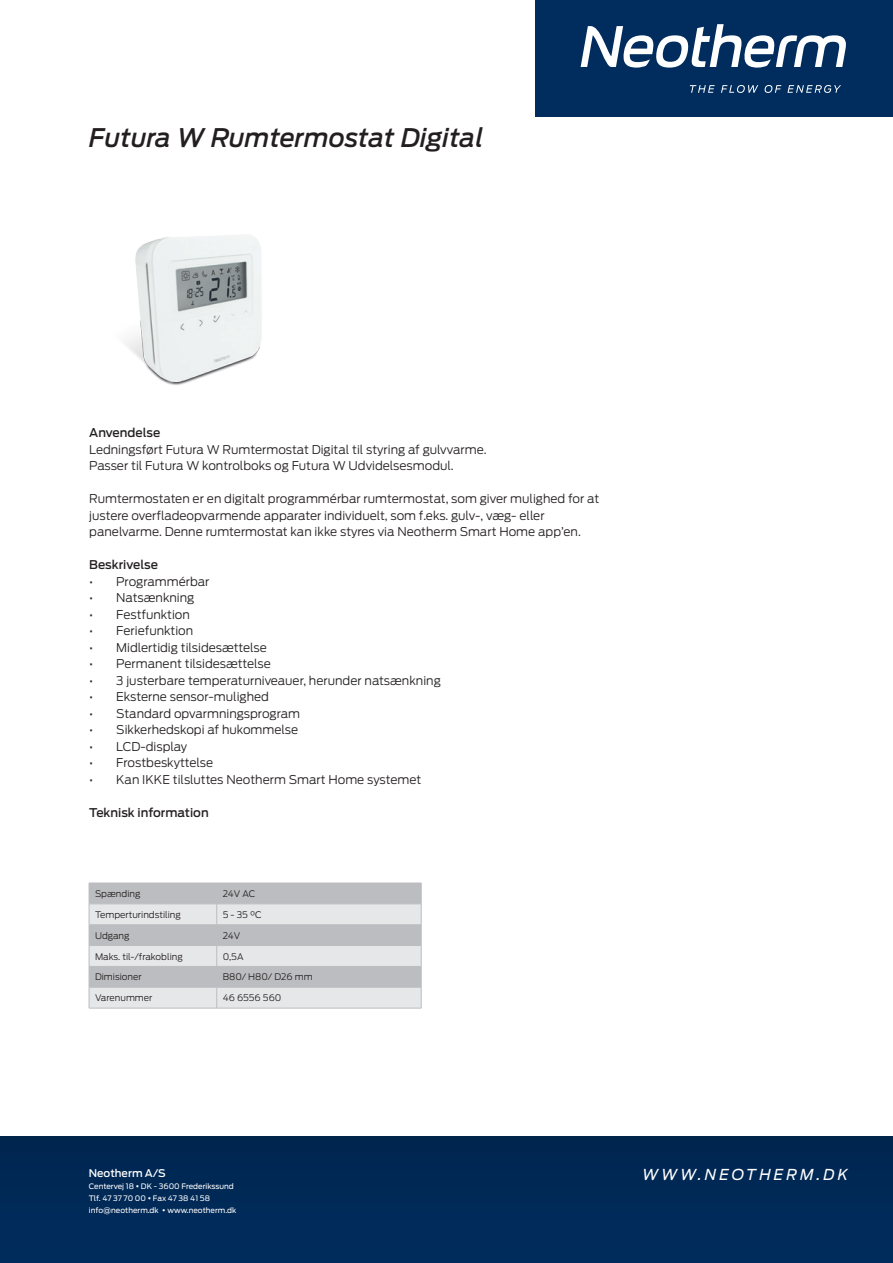
<style>
.page{position:relative;width:893px;height:1263px;background:#fff}
.page>*{position:absolute;margin:0;border:0;box-sizing:border-box;transform-origin:0 0}
.t1{font:italic 500 25.5px "Antenna";color:#231f20}
.t2{font:italic 15px "Antenna";letter-spacing:.2em;color:#fff}
.t3{font:300 12px "Antenna";color:#231f20}
.t4{font:500 12px "Antenna";color:#231f20}
.t5{font:500 10.5px "Antenna";color:#fff}
.t6{font:300 9px "Antenna";color:#231f20}
.t7{font:7.5px/12px "Antenna";color:#fff}
</style>
<div class="page">
<div style="left:0;top:1137px;width:893px;height:126px;background:#002957"></div>
<img style="left:125px;top:235px;width:137px;height:150px">
<div style="left:535px;top:0;width:357px;height:116px;background:#002d5e"></div>
<svg style="left:690px;top:85px;width:151px;height:8px"></svg>
<svg style="left:581px;top:24px;width:265px;height:44px"></svg>
<svg style="left:89px;top:883px;width:333px;height:125px;background:#cfd0d3"></svg>
<hr style="left:89px;top:1008px;width:128px;height:1px;background:#bcbdc0">
<hr style="left:217px;top:1008px;width:204px;height:1px;background:#bcbdc0">
<h1 class="t1" style="left:89px;top:122px;width:396px">Futura W Rumtermostat Digital</h1>
<p class="t4" style="left:89px;top:426px;width:73px">Anvendelse</p>
<p class="t3" style="left:89px;top:442px;width:399px">Ledningsført Futura W Rumtermostat Digital til styring af gulvvarme.</p>
<p class="t3" style="left:89px;top:459px;width:366px">Passer til Futura W kontrolboks og Futura W Udvidelsesmodul.</p>
<p class="t3" style="left:89px;top:492px;width:511px">Rumtermostaten er en digitalt programmérbar rumtermostat, som giver mulighed for at</p>
<p class="t3" style="left:89px;top:508px;width:457px">justere overfladeopvarmende apparater individuelt, som f.eks. gulv-, væg- eller</p>
<p class="t3" style="left:89px;top:525px;width:493px">panelvarme. Denne rumtermostat kan ikke styres via Neotherm Smart Home app’en.</p>
<p class="t4" style="left:89px;top:558px;width:70px">Beskrivelse</p>
<p class="t3" style="left:89px;top:574px;width:122px">• Programmérbar</p>
<p class="t3" style="left:89px;top:591px;width:107px">• Natsænkning</p>
<p class="t3" style="left:89px;top:607px;width:102px">• Festfunktion</p>
<p class="t3" style="left:89px;top:624px;width:106px">• Feriefunktion</p>
<p class="t3" style="left:89px;top:640px;width:179px">• Midlertidig tilsidesættelse</p>
<p class="t3" style="left:89px;top:657px;width:183px">• Permanent tilsidesættelse</p>
<p class="t3" style="left:89px;top:673px;width:353px">• 3 justerbare temperaturniveauer, herunder natsænkning</p>
<p class="t3" style="left:89px;top:690px;width:181px">• Eksterne sensor-mulighed</p>
<p class="t3" style="left:89px;top:706px;width:212px">• Standard opvarmningsprogram</p>
<p class="t3" style="left:89px;top:723px;width:210px">• Sikkerhedskopi af hukommelse</p>
<p class="t3" style="left:89px;top:739px;width:99px">• LCD-display</p>
<p class="t3" style="left:89px;top:756px;width:125px">• Frostbeskyttelse</p>
<p class="t3" style="left:89px;top:772px;width:333px">• Kan IKKE tilsluttes Neotherm Smart Home systemet</p>
<p class="t4" style="left:89px;top:805px;width:121px">Teknisk information</p>
<p class="t6" style="left:95px;top:888px;width:47px">Spænding</p>
<p class="t6" style="left:223px;top:888px;width:34px">24V AC</p>
<p class="t6" style="left:95px;top:909px;width:87px">Temperturindstiling</p>
<p class="t6" style="left:223px;top:909px;width:40px">5 - 35 °C</p>
<p class="t6" style="left:95px;top:930px;width:36px">Udgang</p>
<p class="t6" style="left:223px;top:930px;width:19px">24V</p>
<p class="t6" style="left:95px;top:951px;width:89px">Maks. til-/frakobling</p>
<p class="t6" style="left:223px;top:951px;width:22px">0,5A</p>
<p class="t6" style="left:95px;top:972px;width:48px">Dimisioner</p>
<p class="t6" style="left:223px;top:972px;width:91px">B80/ H80/ D26 mm</p>
<p class="t6" style="left:95px;top:993px;width:59px">Varenummer</p>
<p class="t6" style="left:223px;top:993px;width:60px">46 6556 560</p>
<p class="t5" style="left:89px;top:1166px;width:79px">Neotherm A/S</p>
<p class="t7" style="left:89px;top:1180px;width:149px">Centervej 18 • DK - 3600 Frederikssund<br>Tlf. 47 37 70 00 • Fax 47 38 41 58 info@neotherm.dk • www.neotherm.dk</p>
<p class="t2" style="left:642px;top:1166px;width:207px">WWW.NEOTHERM.DK</p>
</div>
